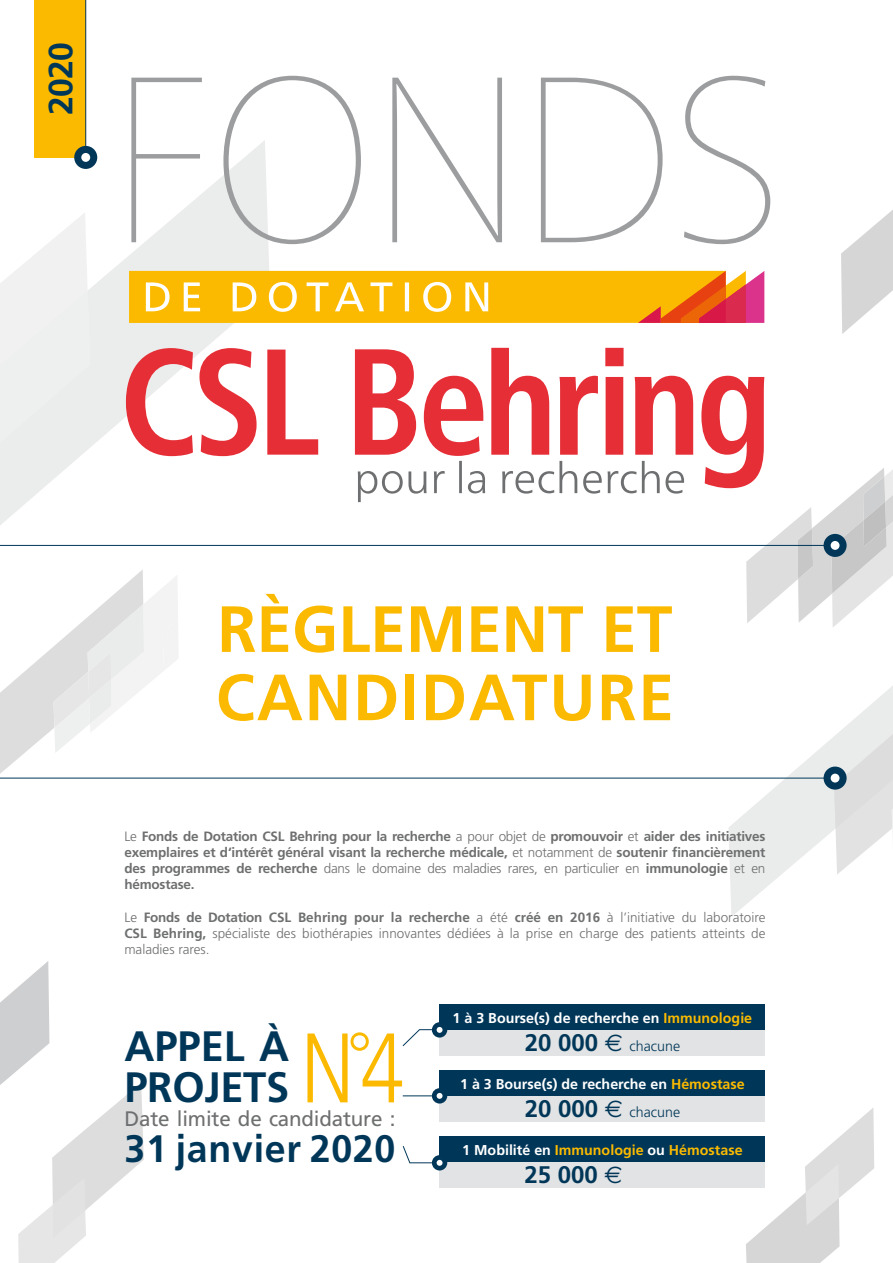
<style>
.page{position:relative;width:893px;height:1263px;background:#fff}
.page>*{position:absolute;margin:0;border:0;box-sizing:border-box;transform-origin:0 0}
.t1{font:300 98.7px "Frutiger";color:#fbba00;scale:.79 1}
.t2{font:700 65.25px/68.2px "Frutiger";color:#fbba00}
.t3{font:700 42.45px/41px "Frutiger";letter-spacing:-.005em;color:#003759}
.t4{font:700 38.25px "Frutiger";letter-spacing:.02em;color:#003759}
.t5{font:700 33.75px "Frutiger";color:#003759}
.t6{font:700 24px "Frutiger";color:#003759}
.t7{font:21px "Frutiger";letter-spacing:-.01em;color:#6e6f70}
.t8{font:700 14.25px/28.7px "Frutiger";color:#fff;text-align:center}
.t9{font:700 14.25px "Frutiger";color:#fbba00}
.t10{font:700 13.5px/16.2px "Frutiger";letter-spacing:-.015em;color:#6e6f70;text-align:justify}
.t11{font:300 13.5px/16.2px "Frutiger";color:#6e6f70;text-align:justify}
.s1{font-weight:300}
.s2{font-weight:700}
.s3{color:#fbba00}
.s4{font-size:24px;color:#003759}
.s5{font-family:"Euro Sans";font-weight:400;font-size:24px;color:#003759}
.s6{font-weight:300;color:#003759}
.s7{color:#fff}
.s8{font-family:"Euro Sans";font-weight:400}
</style>
<div class="page">
<svg style="left:0;top:140px;width:270px;height:405px"></svg>
<svg style="left:0;top:212px;width:90px;height:307px"></svg>
<svg style="left:0;top:570px;width:179px;height:208px"></svg>
<svg style="left:0;top:961px;width:144px;height:302px"></svg>
<svg style="left:746px;top:1108px;width:128px;height:155px"></svg>
<svg style="left:728px;top:686px;width:165px;height:230px"></svg>
<svg style="left:841px;top:210px;width:52px;height:124px"></svg>
<svg style="left:131px;top:76px;width:639px;height:168px"></svg>
<svg style="left:126px;top:348px;width:67px;height:108px"></svg>
<svg style="left:199px;top:348px;width:58px;height:108px"></svg>
<svg style="left:267px;top:350px;width:51px;height:105px"></svg>
<svg style="left:701px;top:376px;width:192px;height:251px"></svg>
<div style="left:129px;top:271px;width:597px;height:52px;background:#fbba00"></div>
<svg style="left:638px;top:271px;width:126px;height:52px"></svg>
<svg style="left:146px;top:282px;width:342px;height:30px"></svg>
<svg style="left:355px;top:348px;width:338px;height:154px"></svg>
<hr style="left:0;top:545px;width:831px;height:1px;background:#003759">
<div style="left:823px;top:534px;width:24px;height:23px;background:#003759;border-radius:50%"></div>
<div style="left:831px;top:541px;width:8px;height:9px;background:#fff;border-radius:50%"></div>
<hr style="left:0;top:778px;width:831px;height:1px;background:#003759">
<svg style="left:823px;top:766px;width:24px;height:24px"></svg>
<div style="left:831px;top:774px;width:8px;height:8px;background:#fff;border-radius:50%"></div>
<div style="left:34px;top:0;width:52px;height:157px;background:#fbba00"></div>
<hr style="left:85px;top:0;width:1px;height:155px;background:#003759">
<div style="left:74px;top:146px;width:23px;height:23px;background:#003759;border-radius:50%"></div>
<div style="left:81px;top:153px;width:9px;height:9px;background:#fff;border-radius:50%"></div>
<div style="left:439px;top:1004px;width:326px;height:26px;background:#003759"></div>
<div style="left:439px;top:1030px;width:326px;height:26px;background:#e2e3e4"></div>
<div style="left:432px;top:1022px;width:15px;height:15px;background:#003759;border-radius:50%"></div>
<svg style="left:402px;top:1027px;width:41px;height:19px"></svg>
<div style="left:439px;top:1070px;width:326px;height:26px;background:#003759"></div>
<div style="left:439px;top:1096px;width:326px;height:26px;background:#e2e3e4"></div>
<hr style="left:403px;top:1095px;width:35px;height:1px;background:#003759">
<div style="left:432px;top:1088px;width:15px;height:15px;background:#003759;border-radius:50%"></div>
<svg style="left:437px;top:1093px;width:6px;height:6px"></svg>
<div style="left:439px;top:1136px;width:326px;height:26px;background:#003759"></div>
<div style="left:439px;top:1162px;width:326px;height:26px;background:#e2e3e4"></div>
<div style="left:432px;top:1155px;width:15px;height:15px;background:#003759;border-radius:50%"></div>
<svg style="left:403px;top:1146px;width:40px;height:20px"></svg>
<h3 class="t5" style="left:41px;top:115px;width:74px;rotate:-90deg">2020</h3>
<h2 class="t2" style="left:216px;top:595px;width:460px">RÈGLEMENT ET<br>CANDIDATURE</h2>
<p class="t10" style="left:124px;top:828px;width:643px"><span class="s1">Le</span> Fonds de Dotation CSL Behring pour la recherche <span class="s1">a pour objet de</span> promouvoir <span class="s1">et</span> aider des initiatives exemplaires et d‘intérêt général visant la recherche médicale, <span class="s1">et notamment de</span> soutenir financièrement des programmes de recherche <span class="s1">dans le domaine des maladies rares, en particulier en</span> immunologie <span class="s1">et en </span>hémostase.</p>
<p class="t11" style="left:124px;top:909px;width:643px">Le <span class="s2">Fonds de Dotation CSL Behring pour la recherche</span> a été <span class="s2">créé en 2016</span> à l’initiative du laboratoire <span class="s2">CSL Behring,</span> spécialiste des biothérapies innovantes dédiées à la prise en charge des patients atteints de maladies rares.</p>
<h3 class="t3" style="left:124px;top:1026px;width:166px">APPEL À<br>PROJETS</h3>
<h3 class="t7" style="left:125px;top:1106px;width:272px">Date limite de candidature :</h3>
<h3 class="t4" style="left:125px;top:1126px;width:272px">31 janvier 2020</h3>
<h1 class="t1" style="left:301px;top:1012px;width:132px">N<sup>°</sup>4</h1>
<p class="t8" style="left:453px;top:1003px;width:301px">1 à 3 Bourse(s) de recherche en <span class="s3">Immunologie<br></span><span class="s4">20 000</span> <span class="s5">€</span> <span class="s6">chacune</span></p>
<p class="t8" style="left:460px;top:1070px;width:286px;line-height:28.2px">1 à 3 Bourse(s) de recherche en <span class="s3">Hémostase<br></span><span class="s4">20 000</span> <span class="s5">€</span> <span class="s6">chacune</span></p>
<p class="t9" style="left:462px;top:1141px;width:282px"><span class="s7">1 Mobilité en</span> Immunologie <span class="s7">ou</span> Hémostase</p>
<h3 class="t6" style="left:524px;top:1161px;width:100px">25 000 <span class="s8">€</span></h3>
</div>
